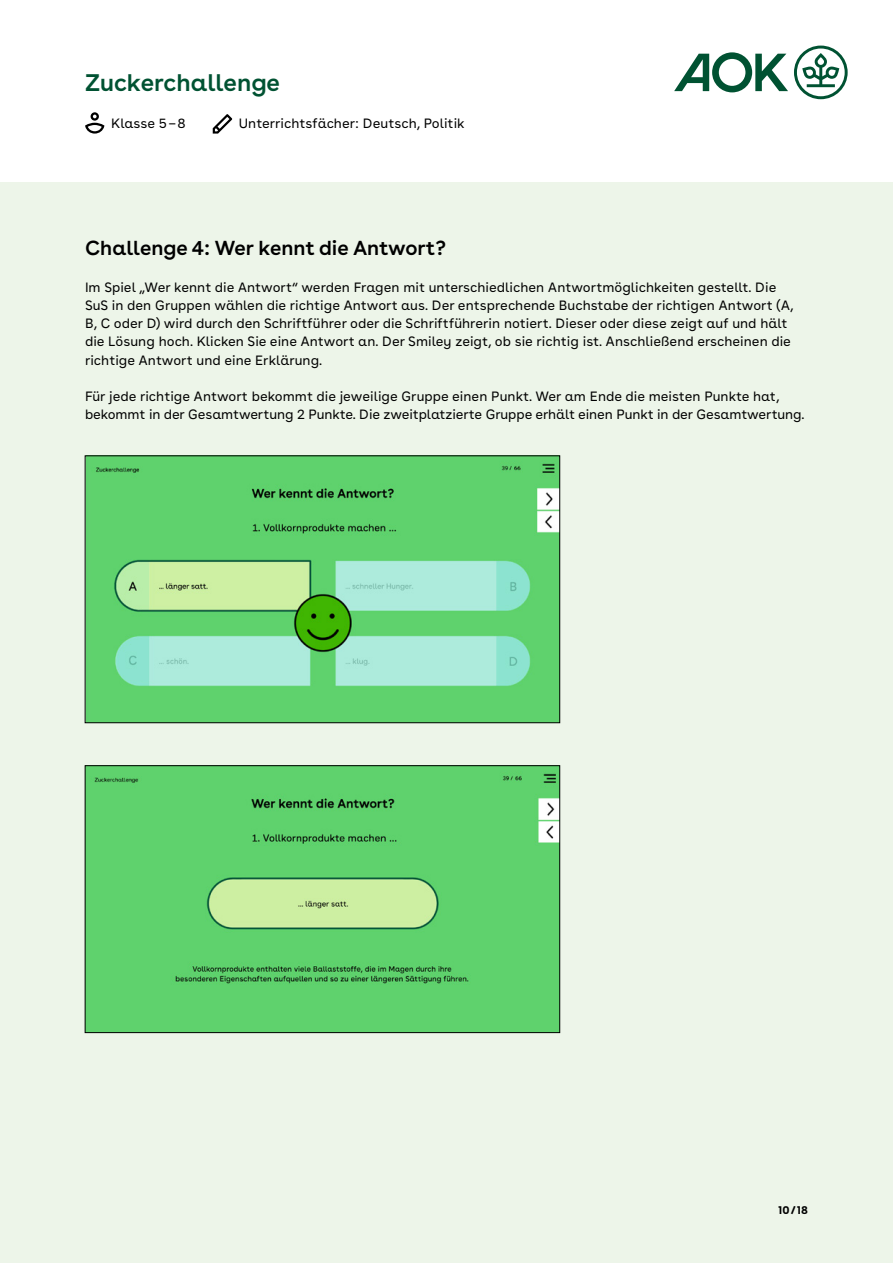
<style>
.page{position:relative;width:893px;height:1263px;background:#fff}
.page>*{position:absolute;margin:0;border:0;box-sizing:border-box;transform-origin:0 0}
.t1{font:600 24px "AOK Buenos Aires";color:#005232}
.t2{font:600 20.25px "AOK Buenos Aires";color:#000}
.t3{font:13.5px/18.1px "AOK Buenos Aires Text";color:#000}
.t4{font:700 11.25px "AOK Buenos Aires Text";color:#000}
</style>
<div class="page">
<div style="left:0;top:182px;width:893px;height:1081px;background:#edf5e9"></div>
<img style="left:87px;top:458px;width:471px;height:263px">
<div style="left:85px;top:456px;width:475px;height:267px;border:1px solid #000"></div>
<img style="left:87px;top:767px;width:471px;height:264px">
<div style="left:85px;top:765px;width:475px;height:268px;border:1px solid #000"></div>
<svg style="left:674px;top:46px;width:174px;height:53px"></svg>
<svg style="left:85px;top:112px;width:19px;height:22px"></svg>
<svg style="left:213px;top:114px;width:19px;height:20px"></svg>
<h1 class="t1" style="left:85px;top:63px;width:196px">Zuckerchallenge</h1>
<p class="t3" style="left:111px;top:113px;width:76px">Klasse 5–8</p>
<p class="t3" style="left:239px;top:113px;width:227px">Unterrichtsfächer: Deutsch, Politik</p>
<h2 class="t2" style="left:85px;top:231px;width:363px">Challenge 4: Wer kennt die Antwort?</h2>
<p class="t3" style="left:85px;top:277px;width:710px">Im Spiel „Wer kennt die Antwort“ werden Fragen mit unterschiedlichen Antwortmöglichkeiten gestellt. Die SuS in den Gruppen wählen die richtige Antwort aus. Der entsprechende Buchstabe der richtigen Antwort (A, B, C oder D) wird durch den Schriftführer oder die Schriftführerin notiert. Dieser oder diese zeigt auf und hält die Lösung hoch. Klicken Sie eine Antwort an. Der Smiley zeigt, ob sie richtig ist. Anschließend erscheinen die richtige Antwort und eine Erklärung.</p>
<p class="t3" style="left:85px;top:386px;width:721px">Für jede richtige Antwort bekommt die jeweilige Gruppe einen Punkt. Wer am Ende die meisten Punkte hat, bekommt in der Gesamtwertung 2 Punkte. Die zweitplatzierte Gruppe erhält einen Punkt in der Gesamtwertung.</p>
<p class="t4" style="left:778px;top:1200px;width:31px">10/18</p>
</div>
